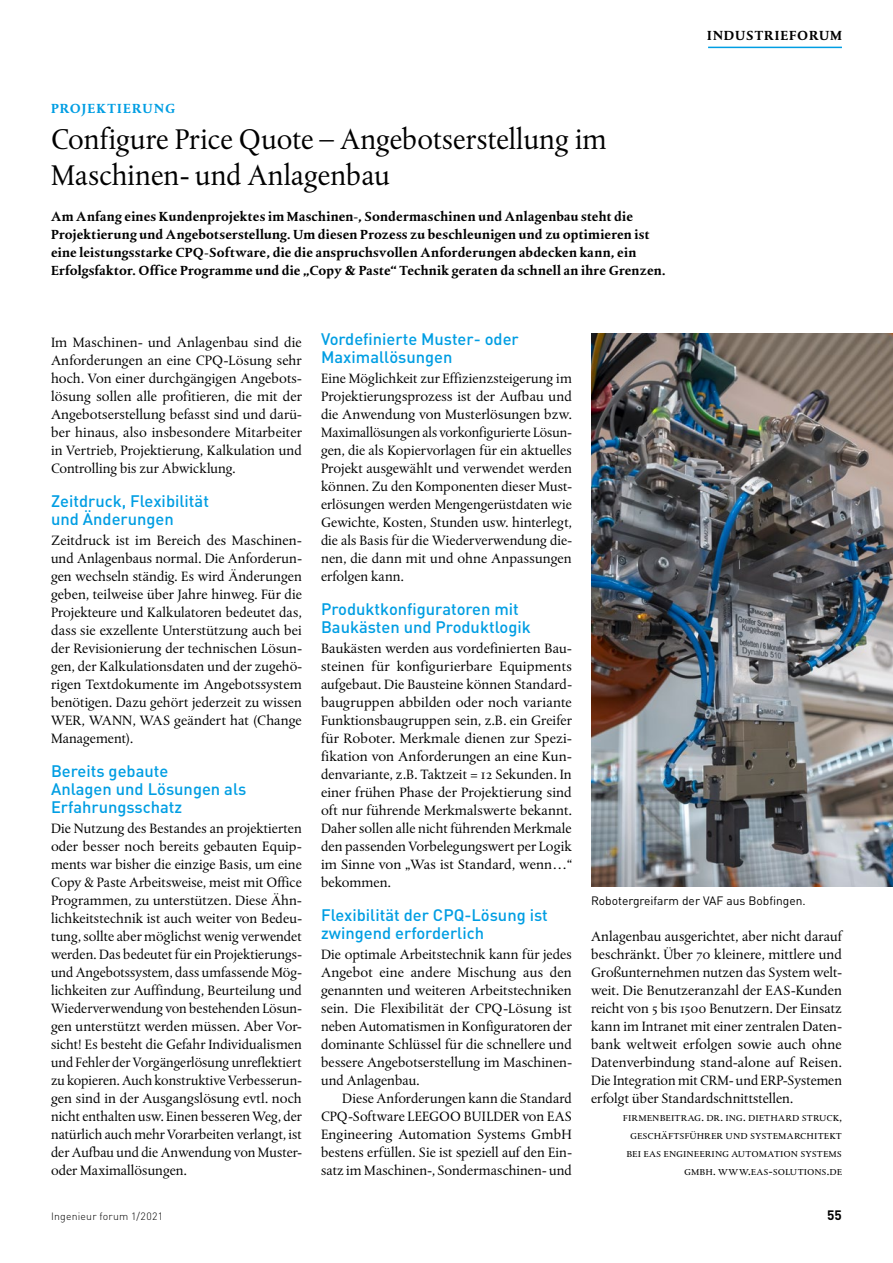
<style>
.page{position:relative;width:893px;height:1263px;background:#fff}
.page>*{position:absolute;margin:0;border:0;box-sizing:border-box;transform-origin:0 0}
.t1{font:30px/36px "DTL Albertina ST";color:#000}
.t2{font:500 16.5px/18px "DIN";color:#009ee3}
.t3{font:14.25px/18px "DTL Albertina ST";color:#000;text-align:justify}
.t4{font:700 13.5px/18px "DTL Albertina T";letter-spacing:.015em;color:#000}
.t5{font:700 13.5px "DTL Albertina T";letter-spacing:.06em;color:#000}
.t6{font:700 13.5px "DTL Albertina T";letter-spacing:.09em;color:#009ee3}
.t7{font:700 13.5px "DIN";color:#000}
.t8{font:12px/18px "DTL Albertina T Caps";letter-spacing:.01em;color:#000;text-align:right}
.t9{font:12px "DIN";color:#000}
.t10{font:300 10.5px "DIN";letter-spacing:.02em;color:#000}
</style>
<div class="page">
<hr style="left:708px;top:47px;width:134px;height:1px;background:#009ee3">
<img style="left:591px;top:334px;width:302px;height:553px">
<p class="t6" style="left:51px;top:99px;width:126px">PROJEKTIERUNG</p>
<h1 class="t1" style="left:51px;top:121px;width:557px">Configure Price Quote – Angebotserstellung im<br>Maschinen- und Anlagenbau</h1>
<p class="t4" style="left:51px;top:207px;width:616px">Am Anfang eines Kundenprojektes im Maschinen-, Sondermaschinen und Anlagenbau steht die Projektierung und Angebotserstellung. Um diesen Prozess zu beschleunigen und zu optimieren ist eine leistungsstarke CPQ-Software, die die anspruchsvollen Anforderungen abdecken kann, ein Erfolgsfaktor. Office Programme und die „Copy &amp; Paste“ Technik geraten da schnell an ihre Grenzen.</p>
<p class="t5" style="left:707px;top:27px;width:136px">INDUSTRIEFORUM</p>
<p class="t3" style="left:51px;top:333px;width:252px">Im Maschinen- und Anlagenbau sind die Anforderungen an eine CPQ-Lösung sehr hoch. Von einer durchgängigen Angebots&shy;lösung sollen alle profitieren, die mit der Angebotserstellung befasst sind und darü&shy;ber hinaus, also insbesondere Mitarbeiter in Vertrieb, Projektierung, Kalkulation und Controlling bis zur Abwicklung.</p>
<p class="t2" style="left:51px;top:492px;width:159px">Zeitdruck, Flexibilität und Änderungen</p>
<p class="t3" style="left:51px;top:531px;width:252px">Zeitdruck ist im Bereich des Maschinen&shy;und Anlagenbaus normal. Die Anforderun&shy;gen wechseln ständig. Es wird Änderungen geben, teilweise über Jahre hinweg. Für die Projekteure und Kalkulatoren bedeutet das, dass sie exzellente Unterstützung auch bei der Revisionierung der technischen Lösun&shy;gen, der Kalkulationsdaten und der zugehö&shy;rigen Textdokumente im Angebotssystem benötigen. Dazu gehört jederzeit zu wissen WER, WANN, WAS geändert hat (Change Management).</p>
<p class="t2" style="left:51px;top:762px;width:197px">Bereits gebaute<br>Anlagen und Lösungen als<br>Erfahrungsschatz</p>
<p class="t3" style="left:51px;top:819px;width:252px">Die Nutzung des Bestandes an projektierten oder besser noch bereits gebauten Equip&shy;ments war bisher die einzige Basis, um eine Copy &amp; Paste Arbeitsweise, meist mit Office Programmen, zu unterstützen. Diese Ähn&shy;lichkeitstechnik ist auch weiter von Bedeu&shy;tung, sollte aber möglichst wenig verwendet werden. Das bedeutet für ein Projektierungs&shy;und Angebotssystem, dass umfassende Mög&shy;lichkeiten zur Auffindung, Beurteilung und Wiederverwendung von bestehenden Lösun&shy;gen unterstützt werden müssen. Aber Vor&shy;sicht! Es besteht die Gefahr Individualismen und Fehler der Vorgängerlösung unreflektiert zu kopieren. Auch konstruktive Verbesserun&shy;gen sind in der Ausgangslösung evtl. noch nicht enthalten usw. Einen besseren Weg, der natürlich auch mehr Vorarbeiten verlangt, ist der Aufbau und die Anwendung von Muster&shy;oder Maximallösungen.</p>
<p class="t2" style="left:321px;top:330px;width:199px">Vordefinierte Muster- oder<br>Maximallösungen</p>
<p class="t3" style="left:321px;top:369px;width:252px">Eine Möglichkeit zur Effizienzsteigerung im Projektierungsprozess ist der Aufbau und die Anwendung von Musterlösungen bzw.<br>Maximallösungen als vorkonfigurierte Lösun&shy;gen, die als Kopiervorlagen für ein aktuelles Projekt ausgewählt und verwendet werden können. Zu den Komponenten dieser Must&shy;erlösungen werden Mengengerüstdaten wie Gewichte, Kosten, Stunden usw. hinterlegt, die als Basis für die Wiederverwendung die&shy;nen, die dann mit und ohne Anpassungen erfolgen kann.</p>
<p class="t2" style="left:321px;top:600px;width:211px">Produktkonfiguratoren mit<br>Baukästen und Produktlogik</p>
<p class="t3" style="left:321px;top:639px;width:252px">Baukästen werden aus vordefinierten Bau&shy;steinen für konfigurierbare Equipments aufgebaut. Die Bausteine können Standard&shy;baugruppen abbilden oder noch variante Funktionsbaugruppen sein, z.B. ein Greifer für Roboter. Merkmale dienen zur Spezi&shy;fikation von Anforderungen an eine Kun&shy;denvariante, z.B. Taktzeit = 12 Sekunden. In einer frühen Phase der Projektierung sind oft nur führende Merkmalswerte bekannt.<br>Daher sollen alle nicht führenden Merkmale den passenden Vorbelegungswert per Logik im Sinne von „Was ist Standard, wenn…“ bekommen.</p>
<p class="t2" style="left:321px;top:906px;width:228px">Flexibilität der CPQ-Lösung ist zwingend erforderlich</p>
<p class="t3" style="left:321px;top:945px;width:252px">Die optimale Arbeitstechnik kann für jedes Angebot eine andere Mischung aus den genannten und weiteren Arbeitstechniken sein. Die Flexibilität der CPQ-Lösung ist neben Automatismen in Konfiguratoren der dominante Schlüssel für die schnellere und bessere Angebotserstellung im Maschinen&shy;und Anlagenbau.</p>
<p class="t3" style="left:321px;top:1089px;width:252px;text-indent:21px">Diese Anforderungen kann die Standard CPQ-Software LEEGOO BUILDER von EAS Engineering Automation Systems GmbH bestens erfüllen. Sie ist speziell auf den Ein&shy;satz im Maschinen-, Sondermaschinen- und</p>
<p class="t9" style="left:591px;top:893px;width:216px">Robotergreifarm der VAF aus Bobfingen.</p>
<p class="t3" style="left:591px;top:927px;width:252px">Anlagenbau ausgerichtet, aber nicht darauf beschränkt. Über 70 kleinere, mittlere und Großunternehmen nutzen das System welt&shy;weit. Die Benutzeranzahl der EAS-Kunden reicht von 5 bis 1500 Benutzern. Der Einsatz kann im Intranet mit einer zentralen Daten&shy;bank weltweit erfolgen sowie auch ohne Datenverbindung stand-alone auf Reisen.<br>Die Integration mit CRM- und ERP-Systemen erfolgt über Standardschnittstellen.</p>
<p class="t8" style="left:623px;top:1108px;width:221px">firmenbeitrag. dr. ing. diethard struck, geschäftsführer und systemarchitekt bei eas engineering automation systems gmbh. www.eas-solutions.de</p>
<p class="t10" style="left:51px;top:1210px;width:114px">Ingenieur forum 1/2021</p>
<p class="t7" style="left:827px;top:1207px;width:16px">55</p>
</div>
